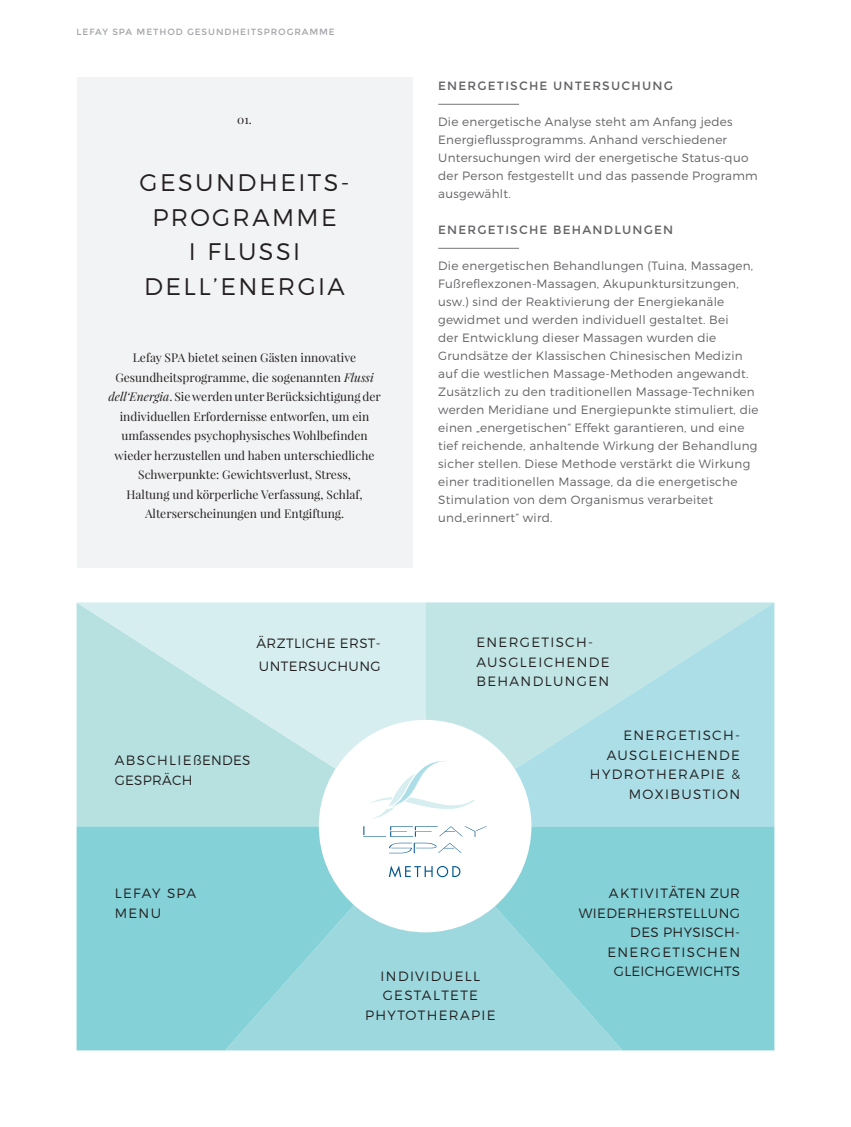
<style>
.page{position:relative;width:851px;height:1127px;background:#fff}
.page>*{position:absolute;margin:0;border:0;box-sizing:border-box;transform-origin:0 0}
.t1{font:300 24px/34.5px "Montserrat";letter-spacing:.1em;color:#231f20;text-align:center}
.t2{font:300 13.5px/19.5px "Montserrat";letter-spacing:.1em;color:#231f20}
.t3{font:300 13.5px/19.5px "Montserrat";letter-spacing:.03em;color:#231f20}
.t4{font:300 13.5px/19.5px "Montserrat";letter-spacing:.025em;color:#231f20}
.t5{font:300 12px/18px "Montserrat";letter-spacing:.02em;color:#636366}
.t6{font:12px/19.5px "Playfair Display";color:#231f20;text-align:center}
.t7{font:12px "Montserrat";letter-spacing:.1em;color:#636366}
.t8{font:9px "Montserrat";letter-spacing:.1em;color:#a5a6aa}
.s1{font-style:italic}
</style>
<div class="page">
<div style="left:77px;top:77px;width:335px;height:491px;background:#f2f3f4"></div>
<hr style="left:438px;top:104px;width:81px;height:1px;background:#757679">
<hr style="left:438px;top:248px;width:81px;height:1px;background:#757679">
<svg style="left:77px;top:602px;width:348px;height:224px;background:#c6e7e7"></svg>
<svg style="left:425px;top:602px;width:349px;height:224px;background:#b5e1e6"></svg>
<svg style="left:77px;top:826px;width:346px;height:224px;background:#8ad2d8"></svg>
<svg style="left:424px;top:826px;width:350px;height:224px;background:#8ad2d8"></svg>
<div style="left:319px;top:720px;width:212px;height:212px;background:#fff;border-radius:50%"></div>
<svg style="left:370px;top:761px;width:105px;height:58px"></svg>
<svg style="left:363px;top:826px;width:124px;height:11px"></svg>
<svg style="left:389px;top:843px;width:72px;height:10px"></svg>
<svg style="left:389px;top:865px;width:71px;height:12px"></svg>
<p class="t8" style="left:77px;top:26px;width:260px">LEFAY SPA METHOD GESUNDHEITSPROGRAMME</p>
<p class="t6" style="left:237px;top:110px;width:16px">01.</p>
<h1 class="t1" style="left:140px;top:165px;width:211px">GESUNDHEITS-<br>PROGRAMME<br>I FLUSSI<br>DELL’ENERGIA</h1>
<p class="t6" style="left:108px;top:348px;width:274px">Lefay SPA bietet seinen Gästen innovative Gesundheitsprogramme, die sogenannten <span class="s1">Flussi dell‘Energia</span>. Sie werden unter Berücksichtigung der individuellen Erfordernisse entworfen, um ein umfassendes psychophysisches Wohlbefinden wieder herzustellen und haben unterschiedliche Schwerpunkte: Gewichtsverlust, Stress,<br>Haltung und körperliche Verfassung, Schlaf, Alterserscheinungen und Entgiftung.</p>
<p class="t3" style="left:256px;top:632px;width:126px;line-height:22.5px">ÄRZTLICHE ERST-<br>UNTERSUCHUNG</p>
<p class="t4" style="left:115px;top:750px;width:137px">ABSCHLIEßENDES<br>GESPRÄCH</p>
<p class="t7" style="left:438px;top:79px;width:236px">ENERGETISCHE UNTERSUCHUNG</p>
<p class="t5" style="left:438px;top:113px;width:321px">Die energetische Analyse steht am Anfang jedes Energieflussprogramms. Anhand verschiedener Untersuchungen wird der energetische Status-quo der Person festgestellt und das passende Programm ausgewählt.</p>
<p class="t7" style="left:438px;top:223px;width:236px">ENERGETISCHE BEHANDLUNGEN</p>
<p class="t5" style="left:438px;top:257px;width:322px">Die energetischen Behandlungen (Tuina, Massagen, Fußreflexzonen-Massagen, Akupunktursitzungen, usw.) sind der Reaktivierung der Energiekanäle gewidmet und werden individuell gestaltet. Bei<br>der Entwicklung dieser Massagen wurden die Grundsätze der Klassischen Chinesischen Medizin auf die westlichen Massage-Methoden angewandt.<br>Zusätzlich zu den traditionellen Massage-Techniken werden Meridiane und Energiepunkte stimuliert, die einen „energetischen“ Effekt garantieren, und eine tief reichende, anhaltende Wirkung der Behandlung sicher stellen. Diese Methode verstärkt die Wirkung einer traditionellen Massage, da die energetische Stimulation von dem Organismus verarbeitet und„erinnert” wird.</p>
<p class="t2" style="left:476px;top:632px;width:135px">ENERGETISCH-<br>AUSGLEICHENDE<br>BEHANDLUNGEN</p>
<p class="t2" style="left:590px;top:725px;width:152px;text-align:right">ENERGETISCH-<br>AUSGLEICHENDE<br>HYDROTHERAPIE &amp;<br>MOXIBUSTION</p>
<p class="t2" style="left:115px;top:883px;width:83px">LEFAY SPA<br>MENU</p>
<p class="t2" style="left:365px;top:966px;width:132px;text-align:center">INDIVIDUELL<br>GESTALTETE<br>PHYTOTHERAPIE</p>
<p class="t3" style="left:578px;top:883px;width:163px;text-align:right">AKTIVITÄTEN ZUR<br>WIEDERHERSTELLUNG<br>DES PHYSISCH-<br>ENERGETISCHEN<br>GLEICHGEWICHTS</p>
</div>
